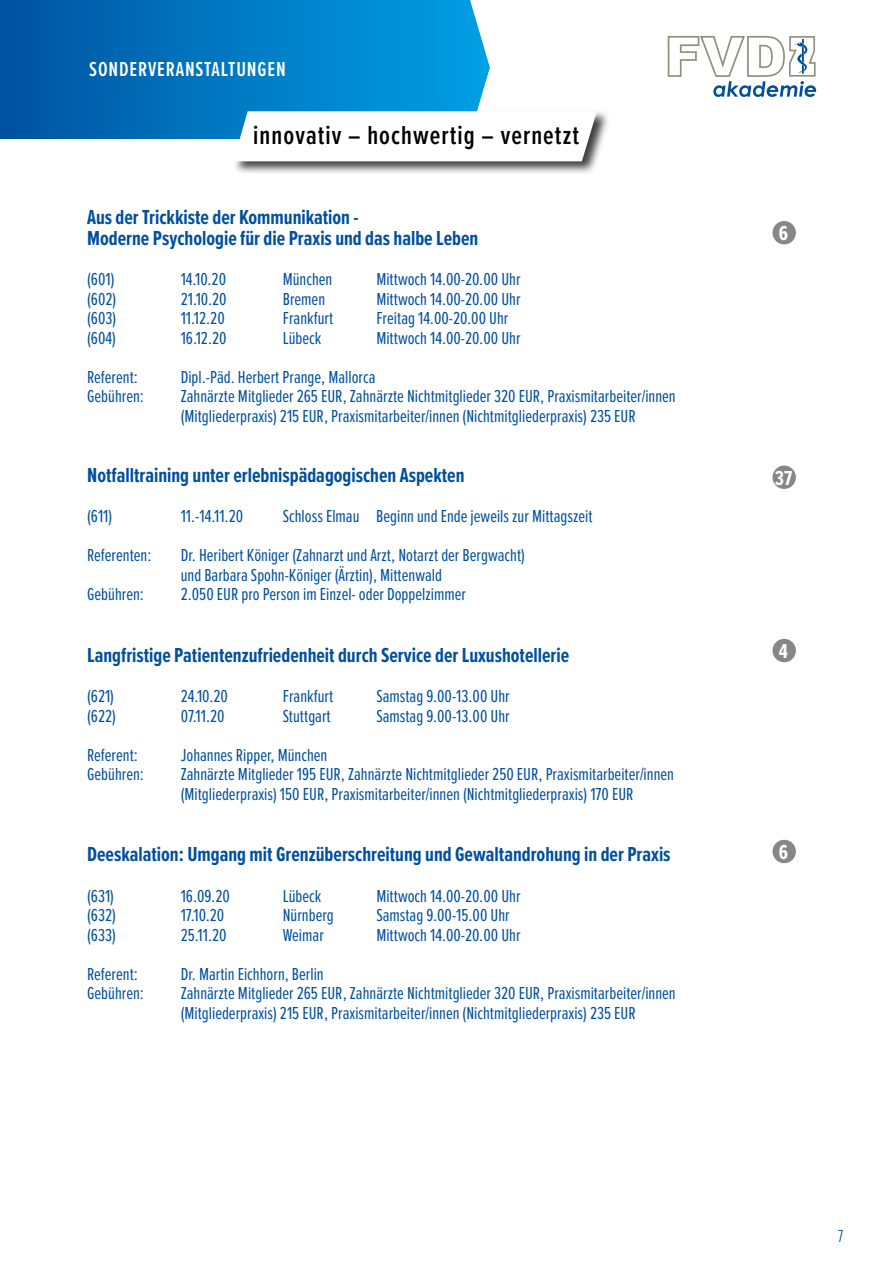
<style>
.page{position:relative;width:893px;height:1263px;background:#fff}
.page>*{position:absolute;margin:0;border:0;box-sizing:border-box;transform-origin:0 0}
.t1{font:600 27px "Proxima Nova Ex Cn";letter-spacing:.04em;color:#000}
.t2{font:700 21px/21px "Proxima Nova Ex Cn";color:#004f9f}
.t3{font:600 21px "Proxima Nova Ex Cn";letter-spacing:.04em;color:#fff}
.t4{font:700 21px "Proxima Nova Ex Cn";color:#fff}
.t5{font:18px/19.5px "Proxima Nova Ex Cn";color:#004f9f}
.t6{font:300 18px "Proxima Nova Ex Cn";color:#004f9f}
</style>
<div class="page">
<svg style="left:0;top:0;width:490px;height:139px;background:#0378c1"></svg>
<div style="left:232px;top:110px;width:378px;height:65px;background:#000;opacity:.75"></div>
<svg style="left:233px;top:111px;width:364px;height:50px"></svg>
<svg style="left:667px;top:36px;width:149px;height:61px"></svg>
<div style="left:772px;top:221px;width:24px;height:23px;background:#878787;border-radius:50%"></div>
<div style="left:772px;top:466px;width:24px;height:23px;background:#878787;border-radius:50%"></div>
<div style="left:772px;top:639px;width:24px;height:23px;background:#878787;border-radius:50%"></div>
<div style="left:772px;top:840px;width:24px;height:23px;background:#878787;border-radius:50%"></div>
<p class="t3" style="left:89px;top:57px;width:198px">SONDERVERANSTALTUNGEN</p>
<h1 class="t1" style="left:253px;top:119px;width:327px">innovativ – hochwertig – vernetzt</h1>
<p class="t2" style="left:87px;top:207px;width:393px">Aus der Trickkiste der Kommunikation -<br>Moderne Psychologie für die Praxis und das halbe Leben</p>
<p class="t5" style="left:87px;top:270px;width:29px">(601)</p>
<p class="t5" style="left:181px;top:270px;width:47px">14.10.20</p>
<p class="t5" style="left:283px;top:270px;width:51px">München</p>
<p class="t5" style="left:376px;top:270px;width:146px">Mittwoch 14.00-20.00 Uhr</p>
<p class="t5" style="left:87px;top:289px;width:31px">(602)</p>
<p class="t5" style="left:181px;top:289px;width:47px">21.10.20</p>
<p class="t5" style="left:283px;top:289px;width:44px">Bremen</p>
<p class="t5" style="left:376px;top:289px;width:146px">Mittwoch 14.00-20.00 Uhr</p>
<p class="t5" style="left:87px;top:309px;width:31px">(603)</p>
<p class="t5" style="left:181px;top:309px;width:46px">11.12.20</p>
<p class="t5" style="left:283px;top:309px;width:52px">Frankfurt</p>
<p class="t5" style="left:376px;top:309px;width:134px">Freitag 14.00-20.00 Uhr</p>
<p class="t5" style="left:87px;top:328px;width:30px">(604)</p>
<p class="t5" style="left:181px;top:328px;width:47px">16.12.20</p>
<p class="t5" style="left:283px;top:328px;width:40px">Lübeck</p>
<p class="t5" style="left:376px;top:328px;width:146px">Mittwoch 14.00-20.00 Uhr</p>
<p class="t5" style="left:87px;top:367px;width:52px">Referent:</p>
<p class="t5" style="left:181px;top:367px;width:196px">Dipl.-Päd. Herbert Prange, Mallorca</p>
<p class="t5" style="left:87px;top:387px;width:58px">Gebühren:</p>
<p class="t5" style="left:181px;top:387px;width:496px">Zahnärzte Mitglieder 265 EUR, Zahnärzte Nichtmitglieder 320 EUR, Praxismitarbeiter/innen (Mitgliederpraxis) 215 EUR, Praxismitarbeiter/innen (Nichtmitgliederpraxis) 235 EUR</p>
<p class="t2" style="left:87px;top:465px;width:379px">Notfalltraining unter erlebnispädagogischen Aspekten</p>
<p class="t5" style="left:87px;top:507px;width:27px">(611)</p>
<p class="t5" style="left:181px;top:507px;width:64px">11.-14.11.20</p>
<p class="t5" style="left:283px;top:507px;width:311px">Schloss Elmau Beginn und Ende jeweils zur Mittagszeit</p>
<p class="t5" style="left:87px;top:546px;width:66px">Referenten:</p>
<p class="t5" style="left:181px;top:546px;width:346px">Dr. Heribert Königer (Zahnarzt und Arzt, Notarzt der Bergwacht) und Barbara Spohn-Königer (Ärztin), Mittenwald</p>
<p class="t5" style="left:87px;top:585px;width:58px">Gebühren:</p>
<p class="t5" style="left:181px;top:585px;width:287px">2.050 EUR pro Person im Einzel- oder Doppelzimmer</p>
<p class="t2" style="left:87px;top:645px;width:484px">Langfristige Patientenzufriedenheit durch Service der Luxushotellerie</p>
<p class="t5" style="left:87px;top:687px;width:28px">(621)</p>
<p class="t5" style="left:181px;top:687px;width:49px">24.10.20</p>
<p class="t5" style="left:283px;top:687px;width:52px">Frankfurt</p>
<p class="t5" style="left:376px;top:687px;width:135px">Samstag 9.00-13.00 Uhr</p>
<p class="t5" style="left:87px;top:706px;width:30px">(622)</p>
<p class="t5" style="left:181px;top:706px;width:45px">07.11.20</p>
<p class="t5" style="left:283px;top:706px;width:49px">Stuttgart</p>
<p class="t5" style="left:376px;top:706px;width:135px">Samstag 9.00-13.00 Uhr</p>
<p class="t5" style="left:87px;top:745px;width:52px">Referent:</p>
<p class="t5" style="left:181px;top:745px;width:148px">Johannes Ripper, München</p>
<p class="t5" style="left:87px;top:765px;width:58px">Gebühren:</p>
<p class="t5" style="left:181px;top:765px;width:495px">Zahnärzte Mitglieder 195 EUR, Zahnärzte Nichtmitglieder 250 EUR, Praxismitarbeiter/innen (Mitgliederpraxis) 150 EUR, Praxismitarbeiter/innen (Nichtmitgliederpraxis) 170 EUR</p>
<p class="t2" style="left:87px;top:844px;width:585px">Deeskalation: Umgang mit Grenzüberschreitung und Gewaltandrohung in der Praxis</p>
<p class="t5" style="left:87px;top:886px;width:28px">(631)</p>
<p class="t5" style="left:181px;top:886px;width:51px">16.09.20</p>
<p class="t5" style="left:283px;top:886px;width:40px">Lübeck</p>
<p class="t5" style="left:376px;top:886px;width:146px">Mittwoch 14.00-20.00 Uhr</p>
<p class="t5" style="left:87px;top:906px;width:30px">(632)</p>
<p class="t5" style="left:181px;top:906px;width:45px">17.10.20</p>
<p class="t5" style="left:283px;top:906px;width:53px">Nürnberg</p>
<p class="t5" style="left:376px;top:906px;width:135px">Samstag 9.00-15.00 Uhr</p>
<p class="t5" style="left:87px;top:925px;width:30px">(633)</p>
<p class="t5" style="left:181px;top:925px;width:47px">25.11.20</p>
<p class="t5" style="left:283px;top:925px;width:43px">Weimar</p>
<p class="t5" style="left:376px;top:925px;width:146px">Mittwoch 14.00-20.00 Uhr</p>
<p class="t5" style="left:87px;top:964px;width:52px">Referent:</p>
<p class="t5" style="left:181px;top:964px;width:145px">Dr. Martin Eichhorn, Berlin</p>
<p class="t5" style="left:87px;top:984px;width:58px">Gebühren:</p>
<p class="t5" style="left:181px;top:984px;width:496px">Zahnärzte Mitglieder 265 EUR, Zahnärzte Nichtmitglieder 320 EUR, Praxismitarbeiter/innen (Mitgliederpraxis) 215 EUR, Praxismitarbeiter/innen (Nichtmitgliederpraxis) 235 EUR</p>
<p class="t4" style="left:779px;top:220px;width:11px">6</p>
<p class="t4" style="left:775px;top:465px;width:19px">37</p>
<p class="t4" style="left:779px;top:638px;width:11px">4</p>
<p class="t4" style="left:779px;top:839px;width:11px">6</p>
<p class="t6" style="left:838px;top:1225px;width:7px">7</p>
</div>
